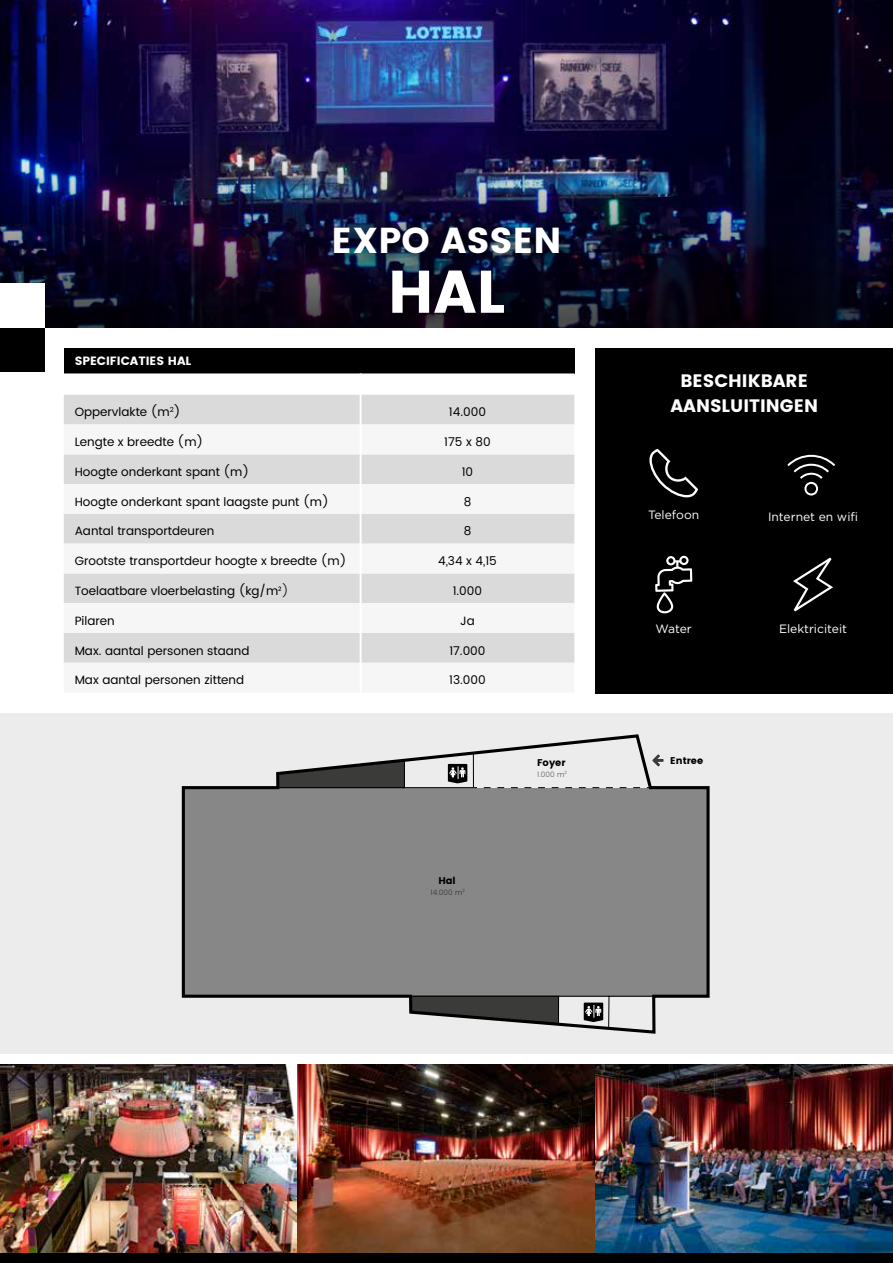
<style>
.page{position:relative;width:893px;height:1263px;background:#fff}
.page>*{position:absolute;margin:0;border:0;box-sizing:border-box;transform-origin:0 0}
.t1{font:60px "Poppins";color:#fff}
.t2{font:36px "Poppins";color:#fff}
.t3{font:18px/25.5px "Poppins";color:#fff;text-align:center}
.t4{font:12.15px "Gotham";color:#fff}
.t5{font:12px "Poppins";color:#000}
.t6{font:12px "Poppins";color:#fff}
.t7{font:9.75px "Poppins";color:#000}
.t8{font:300 7.35px "Poppins";color:#565656}
.s1{font-weight:300}
</style>
<div class="page">
<div style="left:0;top:714px;width:893px;height:340px;background:#ececed"></div>
<div style="left:0;top:1252px;width:893px;height:11px;background:#000"></div>
<img style="left:0;top:0;width:893px;height:135px">
<img style="left:0;top:1065px;width:298px;height:187px">
<img style="left:298px;top:1065px;width:298px;height:187px">
<img style="left:596px;top:1065px;width:297px;height:187px">
<div style="left:64px;top:348px;width:510px;height:25px;background:#000"></div>
<svg style="left:64px;top:373px;width:510px;height:1px"></svg>
<div style="left:64px;top:395px;width:510px;height:29px;background:#dadada"></div>
<svg style="left:64px;top:424px;width:510px;height:239px;fill:#f0f0f0"></svg>
<hr style="left:360px;top:373px;width:2px;height:22px;background:#fff">
<hr style="left:360px;top:395px;width:2px;height:29px;background:#fff">
<hr style="left:360px;top:424px;width:2px;height:30px;background:#fff">
<hr style="left:360px;top:454px;width:2px;height:30px;background:#fff">
<hr style="left:360px;top:484px;width:2px;height:30px;background:#fff">
<hr style="left:360px;top:514px;width:2px;height:30px;background:#fff">
<hr style="left:360px;top:544px;width:2px;height:29px;background:#fff">
<hr style="left:360px;top:573px;width:2px;height:30px;background:#fff">
<hr style="left:360px;top:603px;width:2px;height:30px;background:#fff">
<hr style="left:360px;top:633px;width:2px;height:30px;background:#fff">
<img style="left:0;top:135px;width:893px;height:192px">
<div style="left:331px;top:224px;width:244px;height:105px;background:#000;opacity:.5"></div>
<div style="left:595px;top:348px;width:298px;height:345px;background:#000"></div>
<svg style="left:181px;top:734px;width:529px;height:300px"></svg>
<svg style="left:277px;top:752px;width:363px;height:36px"></svg>
<div style="left:183px;top:788px;width:523px;height:208px;background:#878787"></div>
<div style="left:0;top:327px;width:45px;height:45px;background:#000"></div>
<div style="left:0;top:283px;width:45px;height:44px;background:#fff"></div>
<svg style="left:793px;top:558px;width:40px;height:53px"></svg>
<svg style="left:655px;top:556px;width:37px;height:57px"></svg>
<svg style="left:649px;top:449px;width:49px;height:48px"></svg>
<svg style="left:787px;top:455px;width:48px;height:40px"></svg>
<h2 class="t2" style="left:331px;top:219px;width:232px">EXPO ASSEN</h2>
<h1 class="t1" style="left:388px;top:257px;width:119px">HAL</h1>
<p class="t6" style="left:75px;top:354px;width:118px">SPECIFICATIES HAL</p>
<p class="t5" style="left:75px;top:403px;width:107px">Oppervlakte (m<sup>2</sup>)</p>
<p class="t5" style="left:449px;top:403px;width:39px">14.000</p>
<p class="t5" style="left:75px;top:433px;width:130px">Lengte x breedte (m)</p>
<p class="t5" style="left:444px;top:433px;width:48px">175 x 80</p>
<p class="t5" style="left:75px;top:463px;width:176px">Hoogte onderkant spant (m)</p>
<p class="t5" style="left:462px;top:463px;width:13px">10</p>
<p class="t5" style="left:75px;top:493px;width:256px">Hoogte onderkant spant laagste punt (m)</p>
<p class="t5" style="left:464px;top:493px;width:9px">8</p>
<p class="t5" style="left:75px;top:523px;width:141px">Aantal transportdeuren</p>
<p class="t5" style="left:464px;top:523px;width:9px">8</p>
<p class="t5" style="left:75px;top:552px;width:273px">Grootste transportdeur hoogte x breedte (m)</p>
<p class="t5" style="left:438px;top:552px;width:60px">4,34 x 4,15</p>
<p class="t5" style="left:75px;top:582px;width:216px">Toelaatbare vloerbelasting (kg/m<span class="s1">²)</span></p>
<p class="t5" style="left:453px;top:582px;width:31px">1.000</p>
<p class="t5" style="left:75px;top:612px;width:42px">Pilaren</p>
<p class="t5" style="left:460px;top:612px;width:16px">Ja</p>
<p class="t5" style="left:75px;top:642px;width:176px">Max. aantal personen staand</p>
<p class="t5" style="left:449px;top:642px;width:38px">17.000</p>
<p class="t5" style="left:75px;top:671px;width:171px">Max aantal personen zittend</p>
<p class="t5" style="left:449px;top:671px;width:38px">13.000</p>
<p class="t7" style="left:438px;top:875px;width:19px">Hal</p>
<p class="t8" style="left:431px;top:887px;width:36px">14.000 m<sup>2</sup></p>
<p class="t7" style="left:537px;top:757px;width:30px">Foyer</p>
<p class="t8" style="left:537px;top:769px;width:31px">1.000 m<sup>2</sup></p>
<h3 class="t3" style="left:670px;top:368px;width:149px">BESCHIKBARE<br>AANSLUITINGEN</h3>
<p class="t4" style="left:648px;top:507px;width:53px">Telefoon</p>
<p class="t4" style="left:768px;top:509px;width:92px">Internet en wifi</p>
<p class="t4" style="left:656px;top:621px;width:38px">Water</p>
<p class="t4" style="left:779px;top:621px;width:70px">Elektriciteit</p>
<p class="t7" style="left:670px;top:755px;width:34px">Entree</p>
</div>
